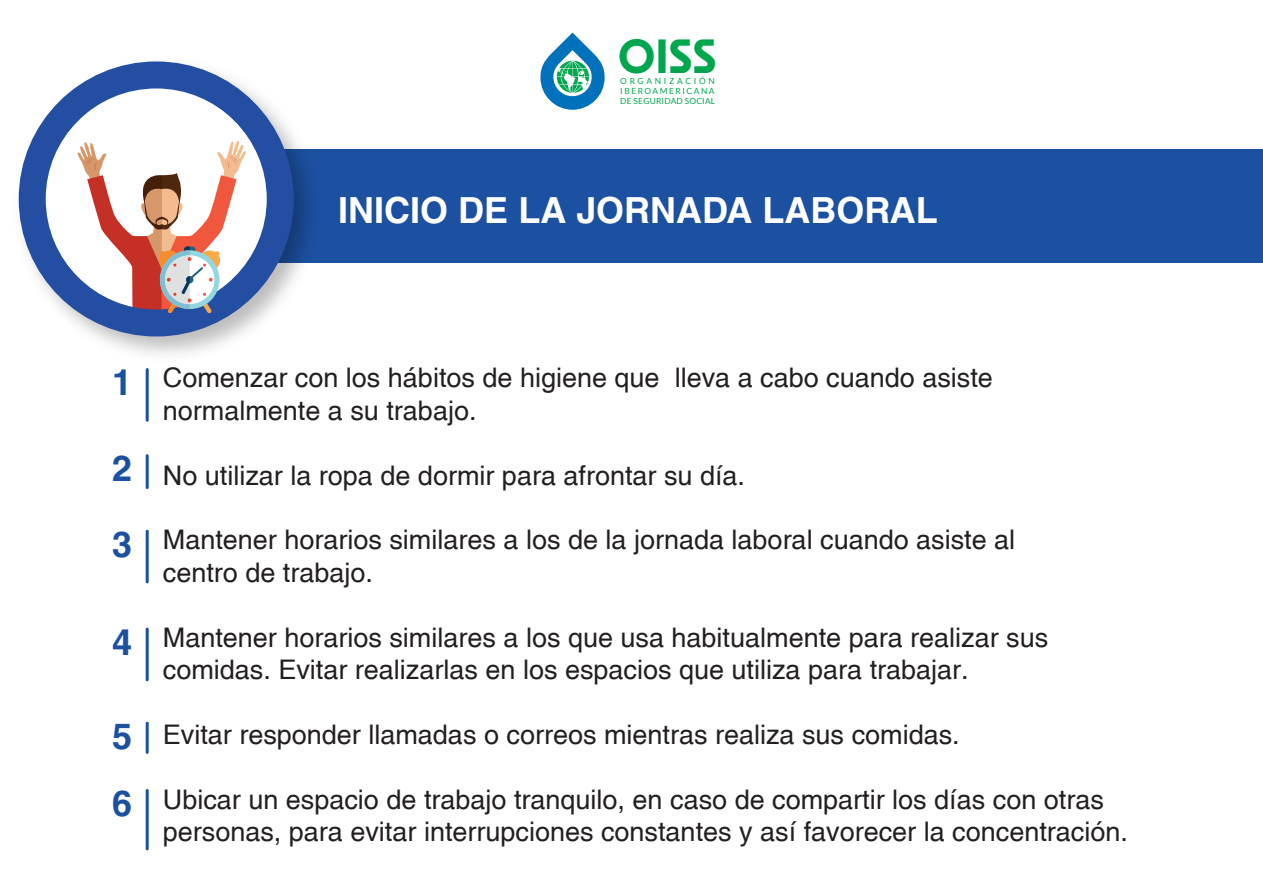
<style>
.page{position:relative;width:1263px;height:893px;background:#fff}
.page>*{position:absolute;margin:0;border:0;box-sizing:border-box;transform-origin:0 0}
.t1{font:600 47.85px "Bauhaus Std";color:#00a64e}
.t2{font:700 36px "Helvetica LT Std";color:#fff}
.t3{font:700 36px/75.6px "Helvetica LT Std";color:#1c50a0}
.t4{font:27px/32.4px "Helvetica";color:#231f20}
.t5{font:8.4px/10.4px "Lato";letter-spacing:.18em;color:#00a64e;text-align:justify}
</style>
<div class="page">
<div style="left:270px;top:149px;width:993px;height:113px;background:#1c50a0"></div>
<img style="left:18px;top:62px;width:309px;height:307px">
<svg style="left:28px;top:77px;width:248px;height:248px"></svg>
<div style="left:19px;top:61px;width:275px;height:275px;border:27px solid #244ea2;border-radius:50%"></div>
<svg style="left:76px;top:140px;width:171px;height:173px"></svg>
<hr style="left:146px;top:370px;width:3px;height:50px;background:#1c50a0">
<hr style="left:146px;top:456px;width:3px;height:32px;background:#1c50a0">
<hr style="left:146px;top:531px;width:3px;height:51px;background:#1c50a0">
<hr style="left:146px;top:629px;width:3px;height:51px;background:#1c50a0">
<hr style="left:146px;top:723px;width:3px;height:29px;background:#1c50a0">
<hr style="left:146px;top:790px;width:3px;height:59px;background:#1c50a0">
<svg style="left:540px;top:33px;width:65px;height:77px"></svg>
<h1 class="t1" style="left:618px;top:27px;width:100px">OISS</h1>
<p class="t5" style="left:620px;top:75px;width:96px">ORGANIZACIÓN IBEROAMERICANA DE SEGURIDAD SOCIAL</p>
<h2 class="t2" style="left:338px;top:188px;width:601px">INICIO DE LA JORNADA LABORAL</h2>
<h2 class="t3" style="left:112px;top:344px;width:22px">1</h2>
<h2 class="t3" style="left:112px;top:430px;width:22px">2<br>3</h2>
<h2 class="t3" style="left:112px;top:603px;width:22px">4</h2>
<h2 class="t3" style="left:112px;top:702px;width:22px;line-height:67.2px">5<br>6</h2>
<p class="t4" style="left:163px;top:362px;width:831px">Comenzar con los hábitos de higiene que lleva a cabo cuando asiste normalmente a su trabajo.</p>
<p class="t4" style="left:163px;top:459px;width:584px">No utilizar la ropa de dormir para afrontar su día.</p>
<p class="t4" style="left:163px;top:524px;width:854px">Mantener horarios similares a los de la jornada laboral cuando asiste al centro de trabajo.</p>
<p class="t4" style="left:163px;top:621px;width:887px">Mantener horarios similares a los que usa habitualmente para realizar sus comidas. Evitar realizarlas en los espacios que utiliza para trabajar.</p>
<p class="t4" style="left:163px;top:718px;width:798px">Evitar responder llamadas o correos mientras realiza sus comidas.</p>
<p class="t4" style="left:163px;top:783px;width:966px">Ubicar un espacio de trabajo tranquilo, en caso de compartir los días con otras personas, para evitar interrupciones constantes y así favorecer la concentración.</p>
</div>
